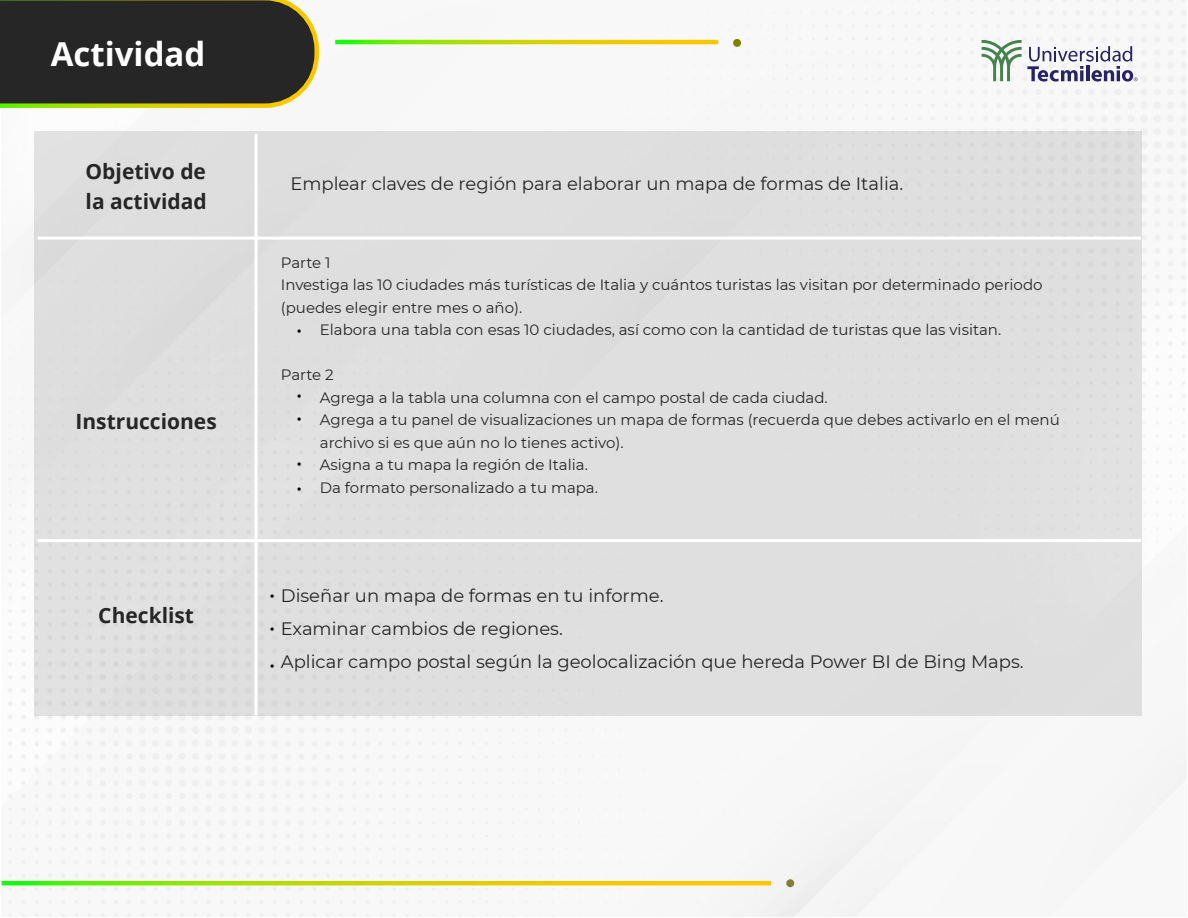
<style>
.page{position:relative;width:1188px;height:918px;background:#fff}
.page>*{position:absolute;margin:0;border:0;box-sizing:border-box;transform-origin:0 0}
.t1{font:700 33px "Open Sans";color:#fff}
.t2{font:700 21px/29.5px "Open Sans";color:#262626}
.t3{font:21px/32.8px "Montserrat";color:#000}
.t4{font:18px/33px "Montserrat";color:#262626}
.t5{font:15px/22.5px "Montserrat";color:#262626}
</style>
<div class="page">
<div style="left:34px;top:131px;width:1108px;height:585px;background:#dfdfdf"></div>
<hr style="left:255px;top:134px;width:3px;height:581px;background:#fff">
<hr style="left:38px;top:237px;width:1103px;height:3px;background:#fff">
<hr style="left:38px;top:539px;width:1103px;height:3px;background:#fff">
<svg style="left:982px;top:40px;width:156px;height:42px"></svg>
<svg style="left:0;top:0;width:321px;height:110px;background:#3b3b2f"></svg>
<svg style="left:335px;top:40px;width:383px;height:4px;background:#bad700"></svg>
<svg style="left:2px;top:881px;width:769px;height:4px;background:#bad700"></svg>
<div style="left:733px;top:39px;width:8px;height:8px;background:#808000;border-radius:50%"></div>
<div style="left:786px;top:879px;width:8px;height:8px;background:#808035;border-radius:50%"></div>
<h1 class="t1" style="left:51px;top:31px;width:156px">Actividad</h1>
<h2 class="t2" style="left:86px;top:156px;width:123px">Objetivo de la actividad</h2>
<h2 class="t2" style="left:76px;top:406px;width:143px">Instrucciones</h2>
<p class="t4" style="left:290px;top:166px;width:614px">Emplear claves de región para elaborar un mapa de formas de Italia.</p>
<p class="t5" style="left:281px;top:251px;width:51px">Parte 1</p>
<p class="t5" style="left:281px;top:273px;width:763px">Investiga las 10 ciudades más turísticas de Italia y cuántos turistas las visitan por determinado periodo</p>
<p class="t5" style="left:281px;top:296px;width:243px">(puedes elegir entre mes o año).</p>
<p class="t5" style="left:320px;top:318px;width:683px">Elabora una tabla con esas 10 ciudades, así como con la cantidad de turistas que las visitan.</p>
<p class="t5" style="left:320px;top:363px;width:742px;text-indent:-39px">Parte 2<br>Agrega a la tabla una columna con el campo postal de cada ciudad.<br>Agrega a tu panel de visualizaciones un mapa de formas (recuerda que debes activarlo en el menú archivo si es que aún no lo tienes activo).<br>Asigna a tu mapa la región de Italia.<br>Da formato personalizado a tu mapa.</p>
<h2 class="t3" style="left:296px;top:313px;width:8px">•</h2>
<h2 class="t3" style="left:296px;top:378px;width:8px">•</h2>
<h2 class="t3" style="left:296px;top:394px;width:8px;line-height:45px">• •</h2>
<h2 class="t3" style="left:296px;top:471px;width:8px">•</h2>
<p class="t4" style="left:281px;top:579px;width:744px">Diseñar un mapa de formas en tu informe.<br>Examinar cambios de regiones.<br>Aplicar campo postal según la geolocalización que hereda Power BI de Bing Maps.</p>
<h2 class="t2" style="left:98px;top:600px;width:97px">Checklist</h2>
<h2 class="t3" style="left:269px;top:578px;width:8px">• •</h2>
<h2 class="t3" style="left:269px;top:648px;width:8px">•</h2>
</div>
